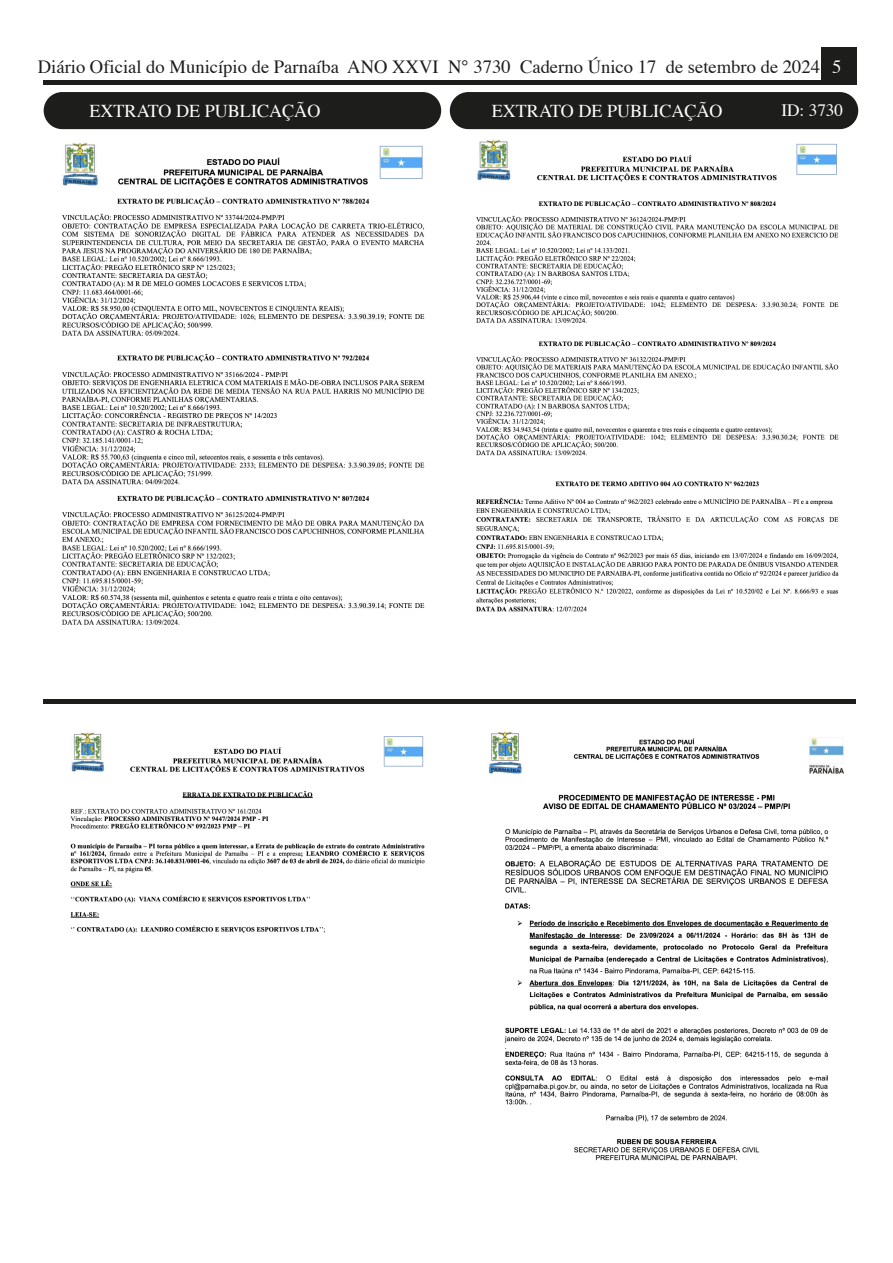
<style>
.page{position:relative;width:893px;height:1263px;background:#fff}
.page>*{position:absolute;margin:0;border:0;box-sizing:border-box;transform-origin:0 0}
.t1{font:18.6px "Times";color:#1d1d1b}
.t2{font:18.15px "Times";color:#fff}
.t3{font:17.25px "Times";color:#fff}
.s1{color:#fff}
</style>
<div class="page">
<hr style="left:44px;top:699px;width:812px;height:4px;background:#1d1d1b">
<div style="left:43px;top:80px;width:779px;height:5px;background:#1d1d1b"></div>
<div style="left:822px;top:47px;width:35px;height:38px;background:#1d1d1b"></div>
<div style="left:450px;top:92px;width:408px;height:37px;background:#1d1d1b;border-radius:19px"></div>
<div style="left:44px;top:92px;width:397px;height:37px;background:#1d1d1b;border-radius:19px"></div>
<img style="left:62px;top:142px;width:363px;height:483px">
<img style="left:476px;top:139px;width:363px;height:473px">
<img style="left:70px;top:732px;width:355px;height:201px">
<img style="left:488px;top:731px;width:357px;height:430px">
<p class="t1" style="left:38px;top:49px;width:805px">Diário Oficial do Município de Parnaíba ANO XXVI N° 3730 Caderno Único 17 de setembro de 2024 <span class="s1">5</span></p>
<p class="t2" style="left:89px;top:94px;width:232px">EXTRATO DE PUBLICAÇÃO</p>
<p class="t2" style="left:492px;top:94px;width:232px">EXTRATO DE PUBLICAÇÃO</p>
<p class="t3" style="left:781px;top:94px;width:63px">ID: 3730</p>
</div>
